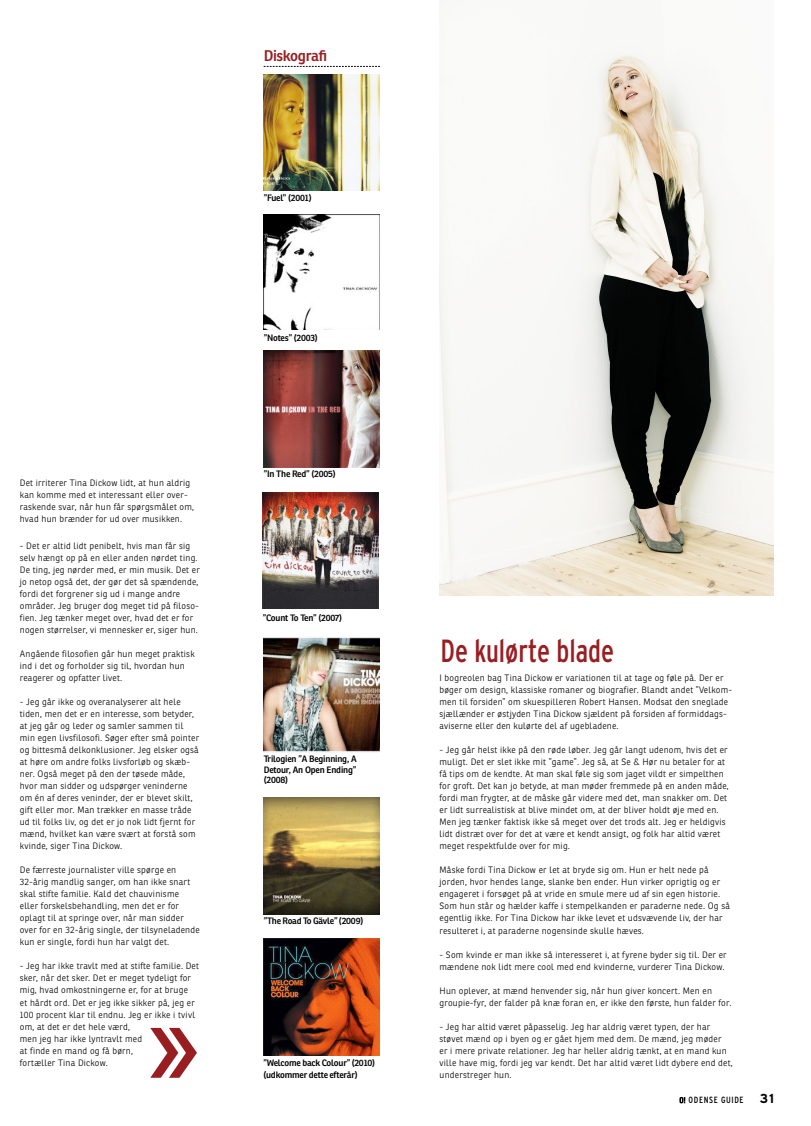
<style>
.page{position:relative;width:811px;height:1126px;background:#fff}
.page>*{position:absolute;margin:0;border:0;box-sizing:border-box;transform-origin:0 0}
.t1{font:condensed 32px "AS Interstate";color:#991e21;scale:.9 1}
.t2{font:600 15px "Ronnia Fyens";letter-spacing:-.025em;color:#991e21}
.t3{font:700 13px "AS Interstate";color:#000}
.t4{font:300 9px/12px "Ronnia Fyens";letter-spacing:.025em;color:#000}
.t5{font:600 9px/10.8px "Ronnia Fyens";letter-spacing:-.02em;color:#000;text-align:justify}
.t6{font:condensed 9px "AS Interstate";letter-spacing:.07em;color:#000}
</style>
<div class="page">
<svg style="left:679px;top:1096px;width:6px;height:7px"></svg>
<svg style="left:264px;top:66px;width:116px;height:1px"></svg>
<img style="left:264px;top:75px;width:116px;height:116px">
<img style="left:264px;top:214px;width:116px;height:116px">
<img style="left:264px;top:637px;width:116px;height:115px">
<img style="left:264px;top:797px;width:116px;height:117px">
<img style="left:263px;top:492px;width:116px;height:117px">
<img style="left:264px;top:351px;width:116px;height:116px">
<svg style="left:150px;top:1027px;width:47px;height:50px"></svg>
<img style="left:439px;top:53px;width:334px;height:542px">
<img style="left:263px;top:938px;width:117px;height:116px">
<p class="t4" style="left:20px;top:476px;width:176px">Det irriterer Tina Dickow lidt, at hun aldrig kan komme med et interessant eller over&shy;raskende svar, når hun får spørgsmålet om, hvad hun brænder for ud over musikken.</p>
<p class="t4" style="left:20px;top:540px;width:182px">- Det er altid lidt penibelt, hvis man får sig selv hængt op på en eller anden nørdet ting.<br>De ting, jeg nørder med, er min musik. Det er jo netop også det, der gør det så spændende, fordi det forgrener sig ud i mange andre områder. Jeg bruger dog meget tid på filoso&shy;fien. Jeg tænker meget over, hvad det er for nogen størrelser, vi mennesker er, siger hun.</p>
<p class="t4" style="left:20px;top:648px;width:176px">Angående filosofien går hun meget praktisk ind i det og forholder sig til, hvordan hun reagerer og opfatter livet.</p>
<p class="t4" style="left:20px;top:696px;width:181px">- Jeg går ikke og overanalyserer alt hele tiden, men det er en interesse, som betyder, at jeg går og leder og samler sammen til min egen livsfilosofi. Søger efter små pointer og bittesmå delkonklusioner. Jeg elsker også at høre om andre folks livsforløb og skæb&shy;ner. Også meget på den der tøsede måde, hvor man sidder og udspørger veninderne om én af deres veninder, der er blevet skilt, gift eller mor. Man trækker en masse tråde ud til folks liv, og det er jo nok lidt fjernt for mænd, hvilket kan være svært at forstå som kvinde, siger Tina Dickow.</p>
<p class="t4" style="left:20px;top:864px;width:181px">De færreste journalister ville spørge en 32-årig mandlig sanger, om han ikke snart skal stifte familie. Kald det chauvinisme<br>eller forskelsbehandling, men det er for oplagt til at springe over, når man sidder over for en 32-årig single, der tilsyneladende kun er single, fordi hun har valgt det.</p>
<p class="t4" style="left:20px;top:960px;width:181px">- Jeg har ikke travlt med at stifte familie. Det sker, når det sker. Det er meget tydeligt for mig, hvad omkostningerne er, for at bruge<br>et hårdt ord. Det er jeg ikke sikker på, jeg er 100 procent klar til endnu. Jeg er ikke i tvivl om, at det er det hele værd,<br>men jeg har ikke lyntravlt med<br>at finde en mand og få børn,<br>fortæller Tina Dickow.</p>
<h2 class="t2" style="left:264px;top:46px;width:65px">Diskografi</h2>
<p class="t5" style="left:264px;top:192px;width:49px">”Fuel” (2001)</p>
<p class="t5" style="left:264px;top:332px;width:56px">”Notes” (2003)</p>
<p class="t5" style="left:264px;top:468px;width:74px">”In The Red” (2005)</p>
<p class="t5" style="left:263px;top:612px;width:81px">”Count To Ten” (2007)</p>
<p class="t5" style="left:264px;top:753px;width:94px">Trilogien ”A Beginning, A Detour, An Open Ending” (2008)</p>
<p class="t5" style="left:264px;top:914px;width:101px">”The Road To Gävle” (2009)</p>
<p class="t5" style="left:263px;top:1056px;width:113px;line-height:12px">”Welcome back Colour” (2010) (udkommer dette efterår)</p>
<h1 class="t1" style="left:440px;top:631px;width:194px">DE KULØRTE BLADE</h1>
<p class="t4" style="left:439px;top:672px;width:294px">I bogreolen bag Tina Dickow er variationen til at tage og føle på. Der er bøger om design, klassiske romaner og biografier. Blandt andet ”Velkom&shy;men til forsiden” om skuespilleren Robert Hansen. Modsat den sneglade sjællænder er østjyden Tina Dickow sjældent på forsiden af formiddags&shy;aviserne eller den kulørte del af ugebladene.</p>
<p class="t4" style="left:439px;top:744px;width:291px">- Jeg går helst ikke på den røde løber. Jeg går langt udenom, hvis det er muligt. Det er slet ikke mit ”game”. Jeg så, at Se &amp; Hør nu betaler for at få tips om de kendte. At man skal føle sig som jaget vildt er simpelthen for groft. Det kan jo betyde, at man møder fremmede på en anden måde, fordi man frygter, at de måske går videre med det, man snakker om. Det er lidt surrealistisk at blive mindet om, at der bliver holdt øje med en.<br>Men jeg tænker faktisk ikke så meget over det trods alt. Jeg er heldigvis lidt distræt over for det at være et kendt ansigt, og folk har altid været meget respektfulde over for mig.</p>
<p class="t4" style="left:439px;top:864px;width:292px">Måske fordi Tina Dickow er let at bryde sig om. Hun er helt nede på jorden, hvor hendes lange, slanke ben ender. Hun virker oprigtig og er engageret i forsøget på at vride en smule mere ud af sin egen historie.<br>Som hun står og hælder kaffe i stempelkanden er paraderne nede. Og så egentlig ikke. For Tina Dickow har ikke levet et udsvævende liv, der har resulteret i, at paraderne nogensinde skulle hæves.</p>
<p class="t4" style="left:439px;top:948px;width:289px">- Som kvinde er man ikke så interesseret i, at fyrene byder sig til. Der er mændene nok lidt mere cool med end kvinderne, vurderer Tina Dickow.</p>
<p class="t4" style="left:439px;top:984px;width:293px">Hun oplever, at mænd henvender sig, når hun giver koncert. Men en groupie-fyr, der falder på knæ foran en, er ikke den første, hun falder for.</p>
<p class="t4" style="left:439px;top:1020px;width:295px">- Jeg har altid været påpasselig. Jeg har aldrig været typen, der har støvet mænd op i byen og er gået hjem med dem. De mænd, jeg møder<br>er i mere private relationer. Jeg har heller aldrig tænkt, at en mand kun ville have mig, fordi jeg var kendt. Det har altid været lidt dybere end det, understreger hun.</p>
<p class="t6" style="left:688px;top:1094px;width:57px">ODENSE GUIDE</p>
<h3 class="t3" style="left:760px;top:1090px;width:16px">31</h3>
</div>
